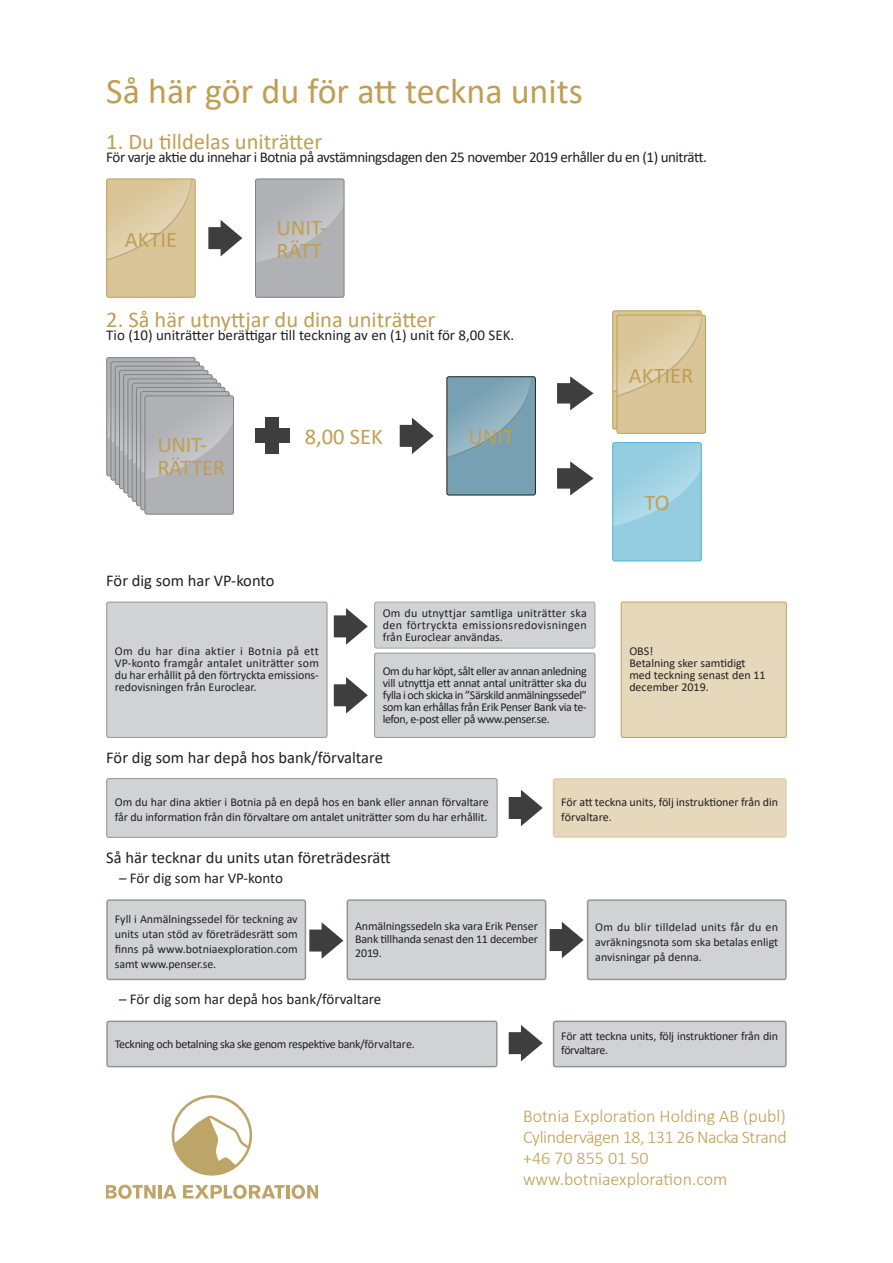
<style>
.page{position:relative;width:893px;height:1263px;background:#fff}
.page>*{position:absolute;margin:0;border:0;box-sizing:border-box;transform-origin:0 0}
.Rubrik_1{font:36px "Calibri";color:#c09f52}
.Rubrik_2{font:22.5px/22.5px "Calibri";color:#c09f52}
.Ingress_stor{font:300 18px "Calibri";color:#c09f52}
.Ingress_stor-2{font:300 18px "Calibri";letter-spacing:-.025em;color:#c09f52}
.Rubrik_4{font:16.5px "Calibri";color:#231f20}
.Brödtext{font:15px "Calibri";letter-spacing:-.03em;color:#231f20}
.Brödtext-2{font:15px "Calibri";color:#231f20}
.Rubrik_5{font:15px "Calibri";color:#231f20}
.Brödtext-3{font:12px/12px "Calibri";letter-spacing:-.01em;color:#231f20;text-align:justify}
.Brödtext-4{font:12px "Calibri";letter-spacing:-.03em;color:#231f20}
</style>
<div class="page">
<div style="left:255px;top:179px;width:89px;height:118px;background:#b0b1b5;border-radius:2px"></div>
<svg style="left:255px;top:179px;width:89px;height:83px"></svg>
<div style="left:255px;top:179px;width:89px;height:119px;border:1px solid #808285;border-radius:2px"></div>
<div style="left:107px;top:179px;width:88px;height:118px;background:#d9c597;border-radius:2px"></div>
<svg style="left:108px;top:181px;width:84px;height:79px"></svg>
<div style="left:106px;top:179px;width:90px;height:119px;border:1px solid #c09f52;border-radius:2px"></div>
<div style="left:266px;top:418px;width:13px;height:36px;background:#3e3e3f"></div>
<div style="left:255px;top:429px;width:34px;height:14px;background:#3e3e3f"></div>
<svg style="left:400px;top:418px;width:34px;height:36px"></svg>
<div style="left:621px;top:602px;width:165px;height:135px;background:#e6d8ba;border-radius:2px"></div>
<div style="left:621px;top:602px;width:166px;height:136px;border:1px solid #c09f52;border-radius:2px"></div>
<div style="left:375px;top:602px;width:220px;height:46px;background:#d1d2d4;border-radius:2px"></div>
<div style="left:374px;top:602px;width:221px;height:46px;border:1px solid #a4a6a9;border-radius:2px"></div>
<div style="left:375px;top:653px;width:220px;height:84px;background:#d1d2d4;border-radius:2px"></div>
<div style="left:374px;top:653px;width:221px;height:85px;border:1px solid #939598;border-radius:2px"></div>
<div style="left:107px;top:602px;width:220px;height:135px;background:#d1d2d4;border-radius:2px"></div>
<div style="left:106px;top:602px;width:221px;height:136px;border:1px solid #939598;border-radius:2px"></div>
<div style="left:107px;top:778px;width:390px;height:59px;background:#d1d2d4;border-radius:2px"></div>
<div style="left:106px;top:778px;width:391px;height:60px;border:1px solid #939598;border-radius:2px"></div>
<div style="left:107px;top:1021px;width:390px;height:45px;background:#d1d2d4;border-radius:2px"></div>
<div style="left:106px;top:1020px;width:391px;height:47px;border:2px solid #939598;border-radius:2px"></div>
<div style="left:107px;top:900px;width:198px;height:79px;background:#d1d2d4;border-radius:2px"></div>
<div style="left:106px;top:899px;width:200px;height:81px;border:2px solid #939598;border-radius:2px"></div>
<div style="left:554px;top:779px;width:232px;height:58px;background:#e6d8ba;border-radius:2px"></div>
<div style="left:553px;top:778px;width:234px;height:60px;border:2px solid #dfcfa9;border-radius:2px"></div>
<div style="left:554px;top:1021px;width:232px;height:45px;background:#d1d2d4;border-radius:2px"></div>
<div style="left:553px;top:1020px;width:234px;height:47px;border:2px solid #939598;border-radius:2px"></div>
<div style="left:347px;top:900px;width:199px;height:79px;background:#d1d2d4;border-radius:2px"></div>
<div style="left:347px;top:899px;width:199px;height:81px;border:2px solid #939598;border-radius:2px"></div>
<div style="left:588px;top:900px;width:198px;height:79px;background:#d1d2d4;border-radius:2px"></div>
<div style="left:587px;top:899px;width:200px;height:81px;border:2px solid #939598;border-radius:2px"></div>
<svg style="left:106px;top:1185px;width:50px;height:14px"></svg>
<hr style="left:158px;top:1185px;width:4px;height:13px;background:#bda467">
<svg style="left:163px;top:1185px;width:14px;height:13px"></svg>
<svg style="left:183px;top:1185px;width:134px;height:14px"></svg>
<svg style="left:172px;top:1095px;width:80px;height:80px"></svg>
<svg style="left:557px;top:461px;width:37px;height:34px"></svg>
<svg style="left:557px;top:376px;width:37px;height:34px"></svg>
<div style="left:612px;top:310px;width:90px;height:119px;border:1px solid #c09f52;border-radius:2px"></div>
<div style="left:617px;top:315px;width:88px;height:118px;background:#d9c597;border-radius:2px"></div>
<svg style="left:613px;top:311px;width:90px;height:95px"></svg>
<div style="left:617px;top:315px;width:89px;height:119px;border:1px solid #c09f52;border-radius:2px"></div>
<div style="left:613px;top:443px;width:88px;height:118px;background:#94cde1;border-radius:2px"></div>
<svg style="left:614px;top:448px;width:86px;height:78px"></svg>
<div style="left:612px;top:442px;width:90px;height:119px;border:1px solid #4db3cf;border-radius:2px"></div>
<svg style="left:208px;top:220px;width:34px;height:36px"></svg>
<div style="left:447px;top:377px;width:88px;height:118px;background:#77a1b3;border-radius:2px"></div>
<svg style="left:448px;top:378px;width:83px;height:80px"></svg>
<div style="left:446px;top:376px;width:90px;height:119px;border:1px solid #231f20;border-radius:2px"></div>
<div style="left:145px;top:396px;width:88px;height:118px;background:#b0b1b5;border-radius:2px"></div>
<svg style="left:107px;top:358px;width:125px;height:128px"></svg>
<div style="left:145px;top:395px;width:89px;height:119px;border:1px solid #808285;border-radius:2px"></div>
<svg style="left:334px;top:677px;width:34px;height:36px"></svg>
<svg style="left:334px;top:608px;width:34px;height:37px"></svg>
<svg style="left:509px;top:790px;width:34px;height:36px"></svg>
<svg style="left:309px;top:922px;width:34px;height:37px"></svg>
<svg style="left:550px;top:922px;width:34px;height:36px"></svg>
<svg style="left:509px;top:1025px;width:34px;height:36px"></svg>
<p class="Rubrik_1" style="left:106px;top:66px;width:478px">Så här gör du för att teckna units</p>
<p class="Rubrik_2" style="left:106px;top:129px;width:218px">1. Du tilldelas uniträtter</p>
<p class="Brödtext" style="left:106px;top:147px;width:602px">För varje aktie du innehar i Botnia på avstämningsdagen den 25 november 2019 erhåller du en (1) uniträtt.</p>
<p class="Rubrik_2" style="left:125px;top:227px;width:54px">AKTIE</p>
<p class="Rubrik_2" style="left:276px;top:216px;width:52px">UNIT-<br>RÄTT</p>
<p class="Rubrik_2" style="left:106px;top:308px;width:331px">2. Så här utnyttjar du dina uniträtter</p>
<p class="Brödtext-2" style="left:106px;top:325px;width:409px">Tio (10) uniträtter berättigar till teckning av en (1) unit för 8,00 SEK.</p>
<p class="Rubrik_2" style="left:157px;top:433px;width:51px">UNIT-</p>
<p class="Rubrik_2" style="left:157px;top:455px;width:69px">RÄTTER</p>
<p class="Rubrik_2" style="left:305px;top:425px;width:79px">8,00 SEK</p>
<p class="Rubrik_4" style="left:106px;top:569px;width:170px">För dig som har VP-konto</p>
<p class="Rubrik_2" style="left:468px;top:425px;width:47px">UNIT</p>
<p class="Brödtext-3" style="left:115px;top:645px;width:206px">Om du har dina aktier i Botnia på ett VP-konto framgår antalet uniträtter som du har erhållit på den förtryckta emissions&shy;redovisningen från Euroclear.</p>
<p class="Brödtext-3" style="left:383px;top:607px;width:206px">Om du utnyttjar samtliga uniträtter ska den förtryckta emissionsredovisningen från Euroclear användas.</p>
<p class="Brödtext-3" style="left:383px;top:664px;width:206px">Om du har köpt, sålt eller av annan anledning vill utnyttja ett annat antal uniträtter ska du fylla i och skicka in ”Särskild anmälningssedel” som kan erhållas från Erik Penser Bank via te&shy;lefon, e-post eller på www.penser.se.</p>
<p class="Rubrik_4" style="left:106px;top:746px;width:278px">För dig som har depå hos bank/förvaltare</p>
<p class="Rubrik_2" style="left:629px;top:363px;width:66px">AKTIER</p>
<p class="Rubrik_2" style="left:644px;top:491px;width:27px">TO</p>
<p class="Brödtext-3" style="left:629px;top:645px;width:25px">OBS!</p>
<p class="Brödtext-3" style="left:629px;top:657px;width:138px;text-align:left">Betalning sker samtidigt med teckning senast den 11 december 2019.</p>
<p class="Brödtext-3" style="left:115px;top:794px;width:376px;line-height:15px">Om du har dina aktier i Botnia på en depå hos en bank eller annan förvaltare får du information från din förvaltare om antalet uniträtter som du har erhållit.</p>
<p class="Rubrik_4" style="left:106px;top:846px;width:286px">Så här tecknar du units utan företrädesrätt</p>
<p class="Rubrik_5" style="left:119px;top:868px;width:165px">– För dig som har VP-konto</p>
<p class="Brödtext-3" style="left:115px;top:911px;width:184px;line-height:15px">Fyll i Anmälningssedel för teckning av units utan stöd av företrädesrätt som finns på www.botniaexploration.com samt www.penser.se.</p>
<p class="Brödtext-3" style="left:355px;top:919px;width:184px;line-height:13.5px">Anmälningssedeln ska vara Erik Penser Bank tillhanda senast den 11 december 2019.</p>
<p class="Rubrik_5" style="left:119px;top:989px;width:264px">– För dig som har depå hos bank/förvaltare</p>
<p class="Brödtext-4" style="left:115px;top:1035px;width:302px">Teckning och betalning ska ske genom respektive bank/förvaltare.</p>
<p class="Brödtext-3" style="left:561px;top:794px;width:218px;line-height:15px">För att teckna units, följ instruktioner från din förvaltare.</p>
<p class="Brödtext-3" style="left:595px;top:920px;width:184px;line-height:15px">Om du blir tilldelad units får du en avräkningsnota som ska betalas enligt anvisningar på denna.</p>
<p class="Brödtext-3" style="left:561px;top:1029px;width:218px;line-height:13.5px">För att teckna units, följ instruktioner från din förvaltare.</p>
<p class="Ingress_stor" style="left:523px;top:1105px;width:264px">Botnia Exploration Holding AB (publ)</p>
<p class="Ingress_stor-2" style="left:523px;top:1126px;width:265px">Cylindervägen 18, 131 26 Nacka Strand</p>
<p class="Ingress_stor" style="left:523px;top:1147px;width:127px">+46 70 855 01 50</p>
<p class="Ingress_stor" style="left:523px;top:1168px;width:206px">www.botniaexploration.com</p>
</div>
